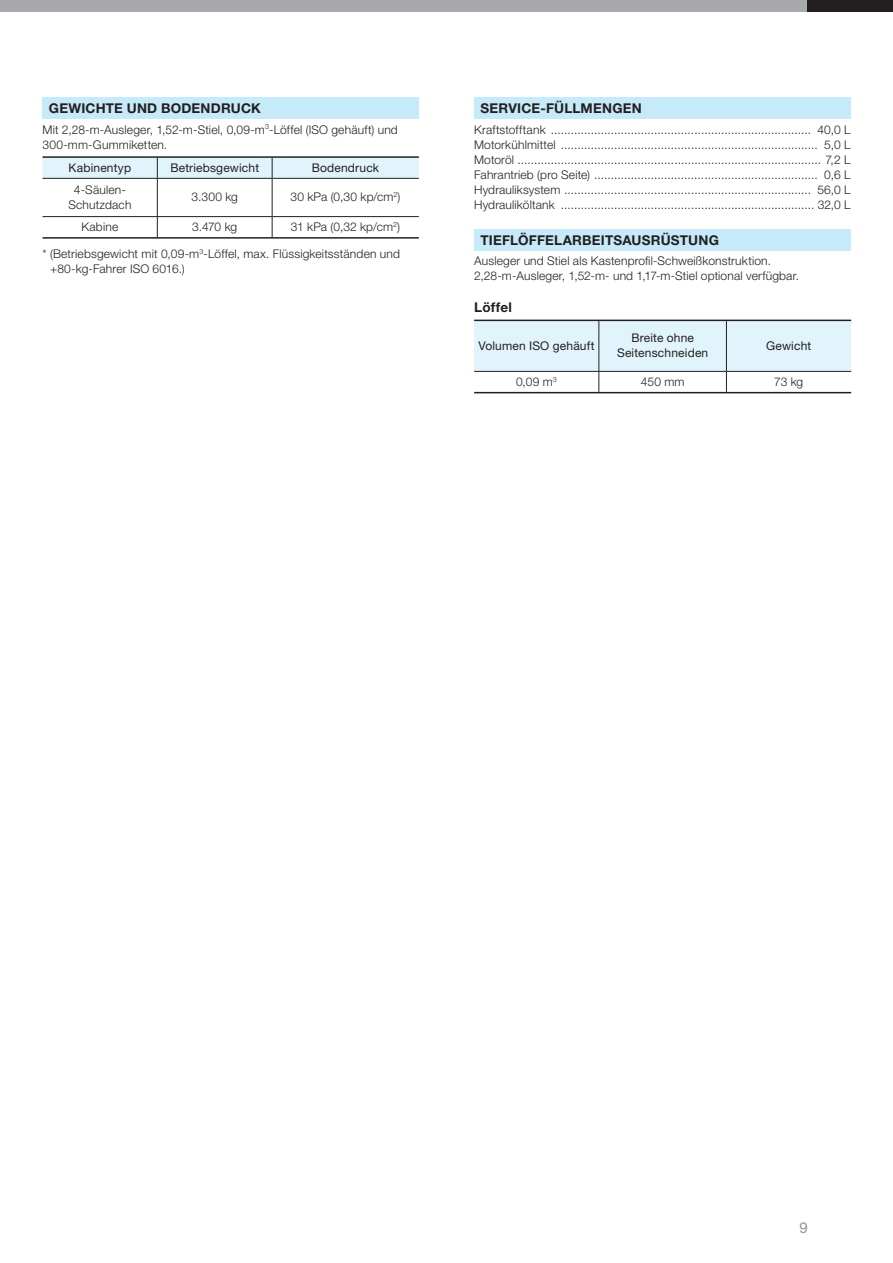
<style>
.page{position:relative;width:893px;height:1263px;background:#fff}
.page>*{position:absolute;margin:0;border:0;box-sizing:border-box;transform-origin:0 0}
.t1{font:15px "Helvetica Neue";color:#939598}
.t2{font:700 13.5px "Helvetica Neue";letter-spacing:.015em;color:#231f20}
.t3{font:300 12px/15px "Helvetica Neue";letter-spacing:.015em;color:#231f20}
.t4{font:12px/15px "Helvetica Neue";letter-spacing:.015em;color:#231f20;text-align:center}
</style>
<div class="page">
<div style="left:0;top:0;width:808px;height:11px;background:#a8a9ad"></div>
<div style="left:808px;top:0;width:85px;height:11px;background:#231f20"></div>
<div style="left:43px;top:98px;width:376px;height:21px;background:#c6eafa"></div>
<hr style="left:43px;top:237px;width:376px;height:2px;background:#231f20">
<div style="left:43px;top:158px;width:376px;height:20px;background:#e1f4fc"></div>
<hr style="left:43px;top:178px;width:229px;height:1px;background:#231f20">
<hr style="left:157px;top:179px;width:1px;height:37px;background:#231f20">
<hr style="left:272px;top:178px;width:147px;height:1px;background:#231f20">
<hr style="left:272px;top:179px;width:1px;height:37px;background:#231f20">
<hr style="left:43px;top:216px;width:229px;height:1px;background:#231f20">
<svg style="left:157px;top:217px;width:1px;height:20px"></svg>
<hr style="left:272px;top:216px;width:147px;height:1px;background:#231f20">
<svg style="left:272px;top:217px;width:1px;height:20px"></svg>
<hr style="left:43px;top:156px;width:376px;height:2px;background:#231f20">
<div style="left:474px;top:98px;width:376px;height:21px;background:#c6eafa"></div>
<div style="left:474px;top:230px;width:376px;height:21px;background:#c6eafa"></div>
<hr style="left:474px;top:392px;width:377px;height:1px;background:#231f20">
<svg style="left:474px;top:321px;width:377px;height:71px"></svg>
<hr style="left:474px;top:320px;width:377px;height:1px;background:#231f20">
<p class="t2" style="left:49px;top:104px;width:214px">GEWICHTE UND BODENDRUCK</p>
<p class="t3" style="left:43px;top:123px;width:357px">Mit 2,28-m-Ausleger, 1,52-m-Stiel, 0,09-m<sup>3</sup>-Löffel (ISO gehäuft) und<br>300-mm-Gummiketten.</p>
<p class="t4" style="left:69px;top:161px;width:64px">Kabinentyp</p>
<p class="t4" style="left:170px;top:161px;width:90px">Betriebsgewicht</p>
<p class="t4" style="left:312px;top:161px;width:69px">Bodendruck</p>
<p class="t3" style="left:68px;top:183px;width:65px;text-align:center">4-Säulen-<br>Schutzdach</p>
<p class="t3" style="left:191px;top:191px;width:48px">3.300 kg</p>
<p class="t3" style="left:290px;top:191px;width:111px">30 kPa (0,30 kp/cm<sup>2</sup>)</p>
<p class="t3" style="left:82px;top:220px;width:38px">Kabine</p>
<p class="t3" style="left:192px;top:220px;width:46px">3.470 kg</p>
<p class="t3" style="left:291px;top:220px;width:111px">31 kPa (0,32 kp/cm<sup>2</sup>)</p>
<p class="t3" style="left:50px;top:247px;width:351px;text-indent:-8px">* (Betriebsgewicht mit 0,09-m<sup>3</sup>-Löffel, max. Flüssigkeitsständen und +80-kg-Fahrer ISO 6016.)</p>
<p class="t2" style="left:480px;top:104px;width:163px">SERVICE-FÜLLMENGEN</p>
<p class="t3" style="left:474px;top:123px;width:378px;text-align:justify">Kraftstofftank .............................................................................. 40,0 L Motorkühlmittel ............................................................................. 5,0 L Motoröl ........................................................................................... 7,2 L Fahrantrieb (pro Seite) ................................................................... 0,6 L Hydrauliksystem .......................................................................... 56,0 L Hydrauliköltank ............................................................................ 32,0 L</p>
<p class="t2" style="left:480px;top:235px;width:240px">TIEFLÖFFELARBEITSAUSRÜSTUNG</p>
<p class="t3" style="left:474px;top:255px;width:326px">Ausleger und Stiel als Kastenprofil-Schweißkonstruktion.<br>2,28-m-Ausleger, 1,52-m- und 1,17-m-Stiel optional verfügbar.</p>
<p class="t2" style="left:474px;top:302px;width:39px">Löffel</p>
<p class="t4" style="left:478px;top:339px;width:118px">Volumen ISO gehäuft</p>
<p class="t4" style="left:617px;top:332px;width:93px">Breite ohne<br>Seitenschneiden</p>
<p class="t4" style="left:766px;top:339px;width:47px">Gewicht</p>
<p class="t3" style="left:516px;top:375px;width:42px">0,09 m<sup>3</sup></p>
<p class="t3" style="left:641px;top:375px;width:45px">450 mm</p>
<p class="t3" style="left:774px;top:375px;width:31px">73 kg</p>
<p class="t1" style="left:800px;top:1222px;width:10px">9</p>
</div>
